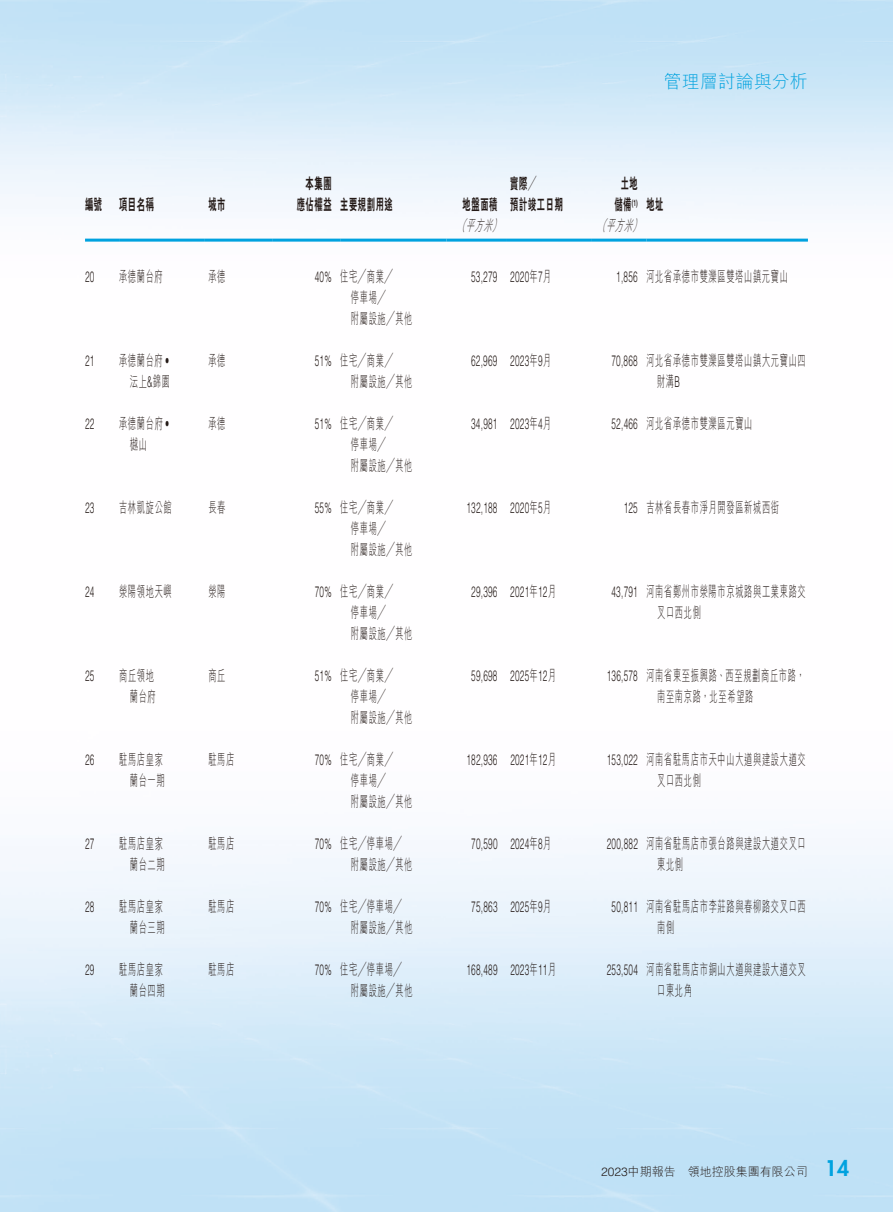
<style>
.page{position:relative;width:893px;height:1212px;background:#fff}
.page>*{position:absolute;margin:0;border:0;box-sizing:border-box;transform-origin:0 0}
.t1{font:800 21px "Futura Std";color:#00a2df}
.t2{font:300 18px "M Hei HK";color:#00a2df}
.t3{font:300 15px/21px "M Hei HK";letter-spacing:.08em;color:#231916;scale:.55 1}
.t4{font:300 15px "Helvetica LT Std";letter-spacing:.03em;color:#231916;scale:.55 1}
.t5{font:800 15px/21px "C Hei 2 HK";letter-spacing:.08em;color:#231916;scale:.55 1}
.t6{font:italic 300 15px "M Hei HK";color:#231916;scale:.55 1}
.t7{font:300 12px "M Hei HK";color:#231916}
.t8{font:300 12px "Helvetica LT Std";color:#231916}
.t9{font:700 8.7px "Helvetica LT Std";color:#231916;scale:.55 1}
.s1{font-family:"M Hei HK"}
.s2{font-family:"Helvetica LT Std"}
</style>
<div class="page">
<hr style="left:85px;top:239px;width:34px;height:3px;background:#00a2df">
<hr style="left:119px;top:239px;width:85px;height:3px;background:#00a2df">
<hr style="left:204px;top:239px;width:68px;height:3px;background:#00a2df">
<hr style="left:272px;top:239px;width:68px;height:3px;background:#00a2df">
<hr style="left:340px;top:239px;width:106px;height:3px;background:#00a2df">
<hr style="left:446px;top:239px;width:60px;height:3px;background:#00a2df">
<hr style="left:506px;top:239px;width:85px;height:3px;background:#00a2df">
<hr style="left:591px;top:239px;width:55px;height:3px;background:#00a2df">
<hr style="left:646px;top:239px;width:162px;height:3px;background:#00a2df">
<p class="t2" style="left:664px;top:73px;width:145px">管理層討論與分析</p>
<p class="t5" style="left:85px;top:194px;width:33px">編號</p>
<p class="t5" style="left:119px;top:194px;width:65px">項目名稱</p>
<p class="t5" style="left:208px;top:194px;width:33px">城市</p>
<p class="t5" style="left:306px;top:173px;width:49px">本集團</p>
<p class="t5" style="left:297px;top:194px;width:65px">應佔權益</p>
<p class="t5" style="left:340px;top:194px;width:97px">主要規劃用途</p>
<p class="t5" style="left:463px;top:194px;width:65px">地盤面積</p>
<p class="t5" style="left:510px;top:173px;width:97px">實際╱<br>預計竣工日期</p>
<p class="t5" style="left:621px;top:173px;width:33px">土地</p>
<p class="t5" style="left:614px;top:194px;width:33px">儲備</p>
<p class="t9" style="left:632px;top:198px;width:13px">)1(</p>
<p class="t5" style="left:646px;top:194px;width:33px">地址</p>
<p class="t6" style="left:457px;top:218px;width:24px">（</p>
<p class="t6" style="left:492px;top:218px;width:24px">）</p>
<p class="t6" style="left:597px;top:218px;width:24px">（</p>
<p class="t6" style="left:632px;top:218px;width:24px">(</p>
<p class="t6" style="left:466px;top:218px;width:56px">平方米</p>
<p class="t6" style="left:606px;top:218px;width:56px">平方米</p>
<p class="t4" style="left:85px;top:267px;width:19px">20</p>
<p class="t3" style="left:119px;top:265px;width:81px">承德蘭台府</p>
<p class="t3" style="left:208px;top:265px;width:33px">承德</p>
<p class="t4" style="left:315px;top:267px;width:32px">40%</p>
<p class="t3" style="left:340px;top:265px;width:97px">住宅╱商業╱</p>
<p class="t4" style="left:471px;top:267px;width:49px">53,279</p>
<p class="t4" style="left:510px;top:267px;width:76px">2020 <span class="s1">月</span>7<span class="s1">年</span></p>
<p class="t4" style="left:616px;top:267px;width:41px">1,856</p>
<p class="t3" style="left:646px;top:265px;width:259px">河北省承德市雙灤區雙塔山鎮元寶山</p>
<p class="t3" style="left:351px;top:286px;width:114px">停車場╱<br>附屬設施╱其他</p>
<p class="t4" style="left:85px;top:351px;width:19px">21</p>
<p class="t3" style="left:119px;top:349px;width:93px">承德蘭台府 <span class="s2">•</span></p>
<p class="t3" style="left:208px;top:349px;width:33px">承德</p>
<p class="t4" style="left:315px;top:351px;width:32px">51%</p>
<p class="t3" style="left:340px;top:349px;width:97px">住宅╱商業╱</p>
<p class="t4" style="left:471px;top:351px;width:49px">62,969</p>
<p class="t4" style="left:510px;top:351px;width:76px">2023 <span class="s1">月</span>9<span class="s1">年</span></p>
<p class="t4" style="left:611px;top:351px;width:49px">70,868</p>
<p class="t3" style="left:646px;top:349px;width:291px">河北省承德市雙灤區雙塔山鎮大元寶山四</p>
<p class="t3" style="left:130px;top:370px;width:75px">沄上<span class="s2">&amp;</span>錦園</p>
<p class="t3" style="left:351px;top:370px;width:114px">附屬設施╱其他</p>
<p class="t3" style="left:657px;top:370px;width:43px">財溝<span class="s2">B</span></p>
<p class="t4" style="left:85px;top:414px;width:19px">22</p>
<p class="t3" style="left:119px;top:412px;width:93px">承德蘭台府 <span class="s2">•</span></p>
<p class="t3" style="left:208px;top:412px;width:33px">承德</p>
<p class="t4" style="left:315px;top:414px;width:32px">51%</p>
<p class="t3" style="left:340px;top:412px;width:97px">住宅╱商業╱</p>
<p class="t4" style="left:471px;top:414px;width:49px">34,981</p>
<p class="t4" style="left:510px;top:414px;width:76px">2023 <span class="s1">月</span>4<span class="s1">年</span></p>
<p class="t4" style="left:611px;top:414px;width:49px">52,466</p>
<p class="t3" style="left:646px;top:412px;width:194px">河北省承德市雙灤區元寶山</p>
<p class="t3" style="left:130px;top:433px;width:33px">樾山</p>
<p class="t3" style="left:351px;top:433px;width:114px">停車場╱<br>附屬設施╱其他</p>
<p class="t4" style="left:85px;top:498px;width:19px">23</p>
<p class="t3" style="left:119px;top:496px;width:97px">吉林凱旋公館</p>
<p class="t3" style="left:208px;top:496px;width:33px">長春</p>
<p class="t4" style="left:315px;top:498px;width:32px">55%</p>
<p class="t3" style="left:340px;top:496px;width:97px">住宅╱商業╱</p>
<p class="t4" style="left:466px;top:498px;width:58px">132,188</p>
<p class="t4" style="left:510px;top:498px;width:76px">2020 <span class="s1">月</span>5<span class="s1">年</span></p>
<p class="t4" style="left:624px;top:498px;width:27px">125</p>
<p class="t3" style="left:646px;top:496px;width:243px">吉林省長春市淨月開發區新城西街</p>
<p class="t3" style="left:351px;top:517px;width:114px">停車場╱<br>附屬設施╱其他</p>
<p class="t4" style="left:85px;top:582px;width:19px">24</p>
<p class="t3" style="left:119px;top:580px;width:97px">滎陽領地天嶼</p>
<p class="t3" style="left:208px;top:580px;width:33px">滎陽</p>
<p class="t4" style="left:315px;top:582px;width:32px">70%</p>
<p class="t3" style="left:340px;top:580px;width:97px">住宅╱商業╱</p>
<p class="t4" style="left:471px;top:582px;width:49px">29,396</p>
<p class="t4" style="left:510px;top:582px;width:84px">2021<span class="s1">年</span>12<span class="s1">月</span></p>
<p class="t4" style="left:611px;top:582px;width:49px">43,791</p>
<p class="t3" style="left:646px;top:580px;width:291px">河南省鄭州市滎陽市京城路與工業東路交</p>
<p class="t3" style="left:351px;top:601px;width:114px">停車場╱<br>附屬設施╱其他</p>
<p class="t3" style="left:657px;top:601px;width:81px">叉口西北側</p>
<p class="t4" style="left:85px;top:666px;width:19px">25</p>
<p class="t3" style="left:119px;top:664px;width:65px">商丘領地</p>
<p class="t3" style="left:208px;top:664px;width:33px">商丘</p>
<p class="t4" style="left:315px;top:666px;width:32px">51%</p>
<p class="t3" style="left:340px;top:664px;width:97px">住宅╱商業╱</p>
<p class="t4" style="left:471px;top:666px;width:49px">59,698</p>
<p class="t4" style="left:510px;top:666px;width:84px">2025<span class="s1">年</span>12<span class="s1">月</span></p>
<p class="t4" style="left:607px;top:666px;width:58px">136,578</p>
<p class="t3" style="left:646px;top:664px;width:289px">河南省東至振興路、西至規劃商丘市路，</p>
<p class="t3" style="left:130px;top:685px;width:49px">蘭台府</p>
<p class="t3" style="left:351px;top:685px;width:114px">停車場╱<br>附屬設施╱其他</p>
<p class="t3" style="left:657px;top:685px;width:177px">南至南京路，北至希望路</p>
<p class="t4" style="left:85px;top:750px;width:19px">26</p>
<p class="t3" style="left:119px;top:748px;width:81px">駐馬店皇家</p>
<p class="t3" style="left:208px;top:748px;width:49px">駐馬店</p>
<p class="t4" style="left:315px;top:750px;width:32px">70%</p>
<p class="t3" style="left:340px;top:748px;width:97px">住宅╱商業╱</p>
<p class="t4" style="left:466px;top:750px;width:58px">182,936</p>
<p class="t4" style="left:510px;top:750px;width:84px">2021<span class="s1">年</span>12<span class="s1">月</span></p>
<p class="t4" style="left:607px;top:750px;width:58px">153,022</p>
<p class="t3" style="left:646px;top:748px;width:291px">河南省駐馬店市天中山大道與建設大道交</p>
<p class="t3" style="left:130px;top:769px;width:65px">蘭台一期</p>
<p class="t3" style="left:351px;top:769px;width:114px">停車場╱<br>附屬設施╱其他</p>
<p class="t3" style="left:657px;top:769px;width:81px">叉口西北側</p>
<p class="t4" style="left:85px;top:834px;width:19px">27</p>
<p class="t3" style="left:119px;top:832px;width:81px">駐馬店皇家</p>
<p class="t3" style="left:208px;top:832px;width:49px">駐馬店</p>
<p class="t4" style="left:315px;top:834px;width:32px">70%</p>
<p class="t3" style="left:340px;top:832px;width:114px">住宅╱停車場╱</p>
<p class="t4" style="left:471px;top:834px;width:49px">70,590</p>
<p class="t4" style="left:510px;top:834px;width:76px">2024 <span class="s1">月</span>8<span class="s1">年</span></p>
<p class="t4" style="left:607px;top:834px;width:58px">200,882</p>
<p class="t3" style="left:646px;top:832px;width:291px">河南省駐馬店市張台路與建設大道交叉口</p>
<p class="t3" style="left:130px;top:853px;width:65px">蘭台二期</p>
<p class="t3" style="left:351px;top:853px;width:114px">附屬設施╱其他</p>
<p class="t3" style="left:657px;top:853px;width:49px">東北側</p>
<p class="t4" style="left:85px;top:897px;width:19px">28</p>
<p class="t3" style="left:119px;top:895px;width:81px">駐馬店皇家</p>
<p class="t3" style="left:208px;top:895px;width:49px">駐馬店</p>
<p class="t4" style="left:315px;top:897px;width:32px">70%</p>
<p class="t3" style="left:340px;top:895px;width:114px">住宅╱停車場╱</p>
<p class="t4" style="left:471px;top:897px;width:49px">75,863</p>
<p class="t4" style="left:510px;top:897px;width:76px">2025 <span class="s1">月</span>9<span class="s1">年</span></p>
<p class="t4" style="left:611px;top:897px;width:49px">50,811</p>
<p class="t3" style="left:646px;top:895px;width:291px">河南省駐馬店市李莊路與春柳路交叉口西</p>
<p class="t3" style="left:130px;top:916px;width:65px">蘭台三期</p>
<p class="t3" style="left:351px;top:916px;width:114px">附屬設施╱其他</p>
<p class="t3" style="left:657px;top:916px;width:33px">南側</p>
<p class="t4" style="left:85px;top:960px;width:19px">29</p>
<p class="t3" style="left:119px;top:958px;width:81px">駐馬店皇家</p>
<p class="t3" style="left:208px;top:958px;width:49px">駐馬店</p>
<p class="t4" style="left:315px;top:960px;width:32px">70%</p>
<p class="t3" style="left:340px;top:958px;width:114px">住宅╱停車場╱</p>
<p class="t4" style="left:466px;top:960px;width:58px">168,489</p>
<p class="t4" style="left:510px;top:960px;width:84px">2023<span class="s1">年</span>11<span class="s1">月</span></p>
<p class="t4" style="left:607px;top:960px;width:58px">253,504</p>
<p class="t3" style="left:646px;top:958px;width:291px">河南省駐馬店市銅山大道與建設大道交叉</p>
<p class="t3" style="left:130px;top:979px;width:65px">蘭台四期</p>
<p class="t3" style="left:351px;top:979px;width:114px">附屬設施╱其他</p>
<p class="t3" style="left:657px;top:979px;width:65px">口東北角</p>
<p class="t8" style="left:601px;top:1164px;width:76px">2023<span class="s1">中期報告</span></p>
<p class="t7" style="left:688px;top:1165px;width:121px">領地控股集團有限公司</p>
<h1 class="t1" style="left:825px;top:1154px;width:26px">14</h1>
</div>
